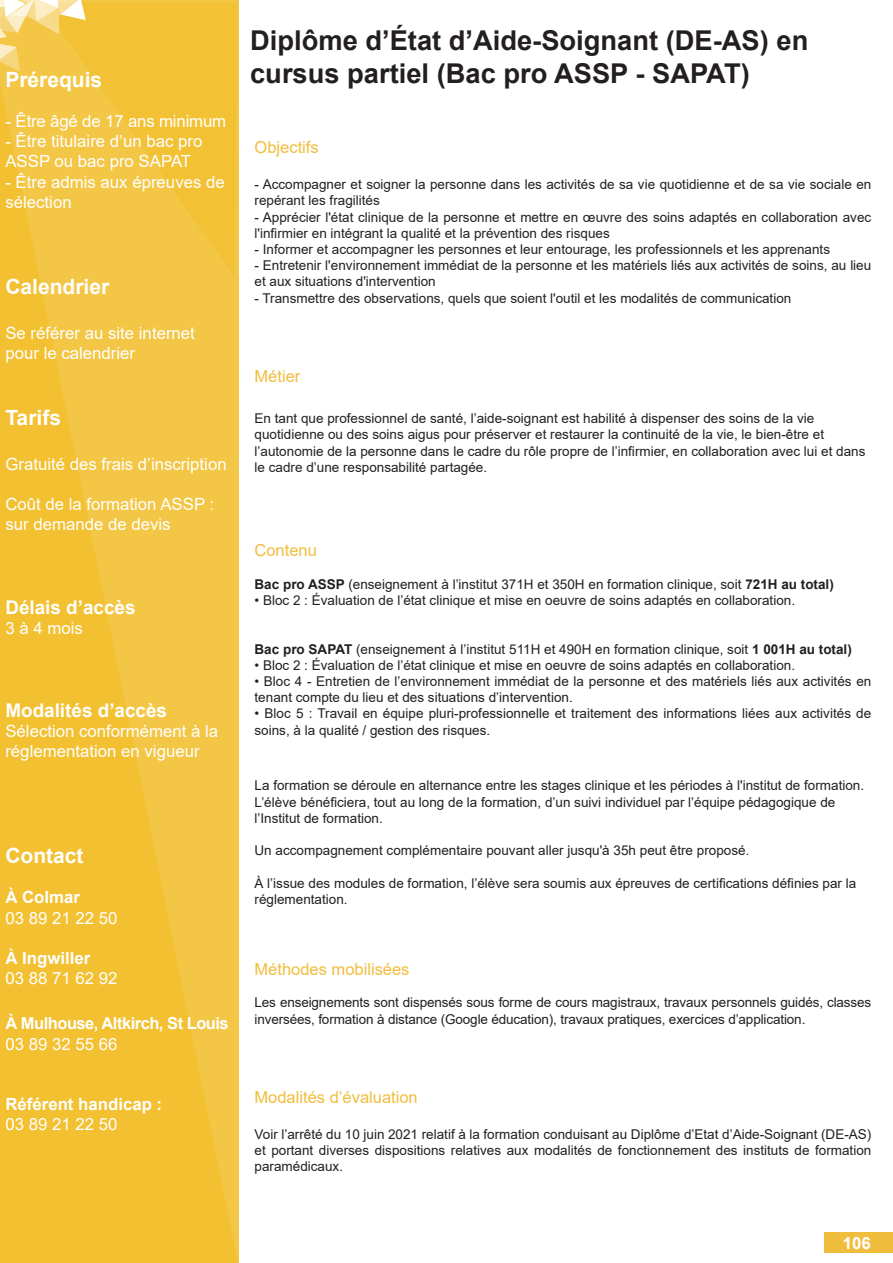
<style>
.page{position:relative;width:893px;height:1263px;background:#fff}
.page>*{position:absolute;margin:0;border:0;box-sizing:border-box;transform-origin:0 0}
.TITRES_DES_FORMATIONS_OK{font:700 27.3px/32.7px "Arial";color:#231f20}
.t1{font:700 21px "Arial";color:#fff}
.texte_colonne{font:700 18.9px "Arial";color:#fff}
.texte_colonne-2{font:16.8px/20.1px "Arial";color:#fff}
.texte_colonne-3{font:700 16.8px "Arial";color:#fff}
.sections{font:16.5px "Arial";color:#f1bd3d}
.texte_colonne-4{font:700 16.5px "Arial";letter-spacing:-.03em;color:#fff}
.sections-2{font:13.5px/16.2px "Arial";color:#231f20}
.s1{font-weight:700}
</style>
<div class="page">
<svg style="left:0;top:0;width:238px;height:1263px;background:#f2c239"></svg>
<div style="left:824px;top:1233px;width:68px;height:20px;background:#f1bd3d"></div>
<svg style="left:0;top:0;width:86px;height:72px;background:#f5d26f"></svg>
<p class="t1" style="left:5px;top:65px;width:98px">Prérequis</p>
<p class="texte_colonne-2" style="left:5px;top:111px;width:222px">- Être âgé de 17 ans minimum</p>
<p class="texte_colonne-2" style="left:5px;top:131px;width:199px">- Être titulaire d’un bac pro<br>ASSP ou bac pro SAPAT</p>
<p class="texte_colonne-2" style="left:5px;top:172px;width:221px">- Être admis aux épreuves de sélection</p>
<p class="t1" style="left:5px;top:271px;width:105px">Calendrier</p>
<p class="texte_colonne-2" style="left:5px;top:323px;width:191px">Se référer au site internet</p>
<p class="texte_colonne-2" style="left:5px;top:343px;width:131px">pour le calendrier</p>
<p class="t1" style="left:5px;top:402px;width:57px">Tarifs</p>
<p class="texte_colonne-2" style="left:5px;top:454px;width:223px">Gratuité des frais d’inscription</p>
<p class="texte_colonne-2" style="left:5px;top:494px;width:210px">Coût de la formation ASSP :</p>
<p class="texte_colonne-2" style="left:5px;top:514px;width:167px">sur demande de devis</p>
<p class="texte_colonne" style="left:5px;top:594px;width:132px">Délais d’accès</p>
<p class="texte_colonne-2" style="left:5px;top:618px;width:79px">3 à 4 mois</p>
<p class="texte_colonne" style="left:5px;top:697px;width:163px">Modalités d’accès</p>
<p class="texte_colonne-2" style="left:5px;top:721px;width:214px">Sélection conformément à la réglementation en vigueur</p>
<p class="t1" style="left:5px;top:841px;width:80px">Contact</p>
<p class="texte_colonne-3" style="left:5px;top:886px;width:76px">À Colmar</p>
<p class="texte_colonne-2" style="left:5px;top:907px;width:114px">03 89 21 22 50</p>
<p class="texte_colonne-3" style="left:5px;top:946px;width:86px">À Ingwiller</p>
<p class="texte_colonne-2" style="left:5px;top:968px;width:114px">03 88 71 62 92</p>
<p class="texte_colonne-4" style="left:5px;top:1012px;width:225px">À Mulhouse, Altkirch, St Louis</p>
<p class="texte_colonne-2" style="left:5px;top:1033px;width:114px">03 89 32 55 66</p>
<p class="texte_colonne-3" style="left:5px;top:1092px;width:158px">Référent handicap :</p>
<p class="texte_colonne-2" style="left:5px;top:1114px;width:114px">03 89 21 22 50</p>
<p class="TITRES_DES_FORMATIONS_OK" style="left:250px;top:24px;width:560px">Diplôme d’État d’Aide-Soignant (DE-AS) en cursus partiel (Bac pro ASSP - SAPAT)</p>
<p class="sections" style="left:255px;top:136px;width:66px">Objectifs</p>
<p class="sections-2" style="left:255px;top:176px;width:618px">- Accompagner et soigner la personne dans les activités de sa vie quotidienne et de sa vie sociale en repérant les fragilités</p>
<p class="sections-2" style="left:255px;top:209px;width:618px">- Apprécier l'état clinique de la personne et mettre en œuvre des soins adaptés en collaboration avec l'infirmier en intégrant la qualité et la prévention des risques</p>
<p class="sections-2" style="left:255px;top:241px;width:577px">- Informer et accompagner les personnes et leur entourage, les professionnels et les apprenants</p>
<p class="sections-2" style="left:255px;top:257px;width:618px">- Entretenir l'environnement immédiat de la personne et les matériels liés aux activités de soins, au lieu et aux situations d'intervention</p>
<p class="sections-2" style="left:255px;top:290px;width:538px">- Transmettre des observations, quels que soient l'outil et les modalités de communication</p>
<p class="sections" style="left:255px;top:365px;width:47px">Métier</p>
<p class="sections-2" style="left:255px;top:410px;width:612px">En tant que professionnel de santé, l’aide-soignant est habilité à dispenser des soins de la vie quotidienne ou des soins aigus pour préserver et restaurer la continuité de la vie, le bien-être et l’autonomie de la personne dans le cadre du rôle propre de l’infirmier, en collaboration avec lui et dans le cadre d’une responsabilité partagée.</p>
<p class="sections" style="left:255px;top:539px;width:64px">Contenu</p>
<p class="sections-2" style="left:255px;top:576px;width:581px"><span class="s1">Bac pro ASSP</span> (enseignement à l’institut 371H et 350H en formation clinique, soit <span class="s1">721H au total)</span></p>
<p class="sections-2" style="left:255px;top:592px;width:542px">• Bloc 2 : Évaluation de l’état clinique et mise en oeuvre de soins adaptés en collaboration.</p>
<p class="sections-2" style="left:255px;top:641px;width:599px"><span class="s1">Bac pro SAPAT</span> (enseignement à l’institut 511H et 490H en formation clinique, soit <span class="s1">1 001H au total)</span></p>
<p class="sections-2" style="left:255px;top:657px;width:542px">• Bloc 2 : Évaluation de l’état clinique et mise en oeuvre de soins adaptés en collaboration.</p>
<p class="sections-2" style="left:255px;top:673px;width:618px">• Bloc 4 - Entretien de l’environnement immédiat de la personne et des matériels liés aux activités en tenant compte du lieu et des situations d’intervention.</p>
<p class="sections-2" style="left:255px;top:705px;width:618px">• Bloc 5 : Travail en équipe pluri-professionnelle et traitement des informations liées aux activités de soins, à la qualité / gestion des risques.</p>
<p class="sections-2" style="left:255px;top:777px;width:611px">La formation se déroule en alternance entre les stages clinique et les périodes à l'institut de formation.</p>
<p class="sections-2" style="left:255px;top:794px;width:582px">L’élève bénéficiera, tout au long de la formation, d’un suivi individuel par l’équipe pédagogique de l’Institut de formation.</p>
<p class="sections-2" style="left:255px;top:842px;width:496px">Un accompagnement complémentaire pouvant aller jusqu'à 35h peut être proposé.</p>
<p class="sections-2" style="left:255px;top:875px;width:603px">À l’issue des modules de formation, l’élève sera soumis aux épreuves de certifications définies par la réglementation.</p>
<p class="sections" style="left:255px;top:958px;width:156px">Méthodes mobilisées</p>
<p class="sections-2" style="left:255px;top:994px;width:618px">Les enseignements sont dispensés sous forme de cours magistraux, travaux personnels guidés, classes inversées, formation à distance (Google éducation), travaux pratiques, exercices d’application.</p>
<p class="sections" style="left:255px;top:1086px;width:165px">Modalités d’évaluation</p>
<p class="sections-2" style="left:255px;top:1126px;width:618px;text-align:justify">Voir l’arrêté du 10 juin 2021 relatif à la formation conduisant au Diplôme d’Etat d’Aide-Soignant (DE-AS) et portant diverses dispositions relatives aux modalités de fonctionnement des instituts de formation paramédicaux.</p>
<p class="texte_colonne-3" style="left:843px;top:1231px;width:30px">106</p>
</div>
